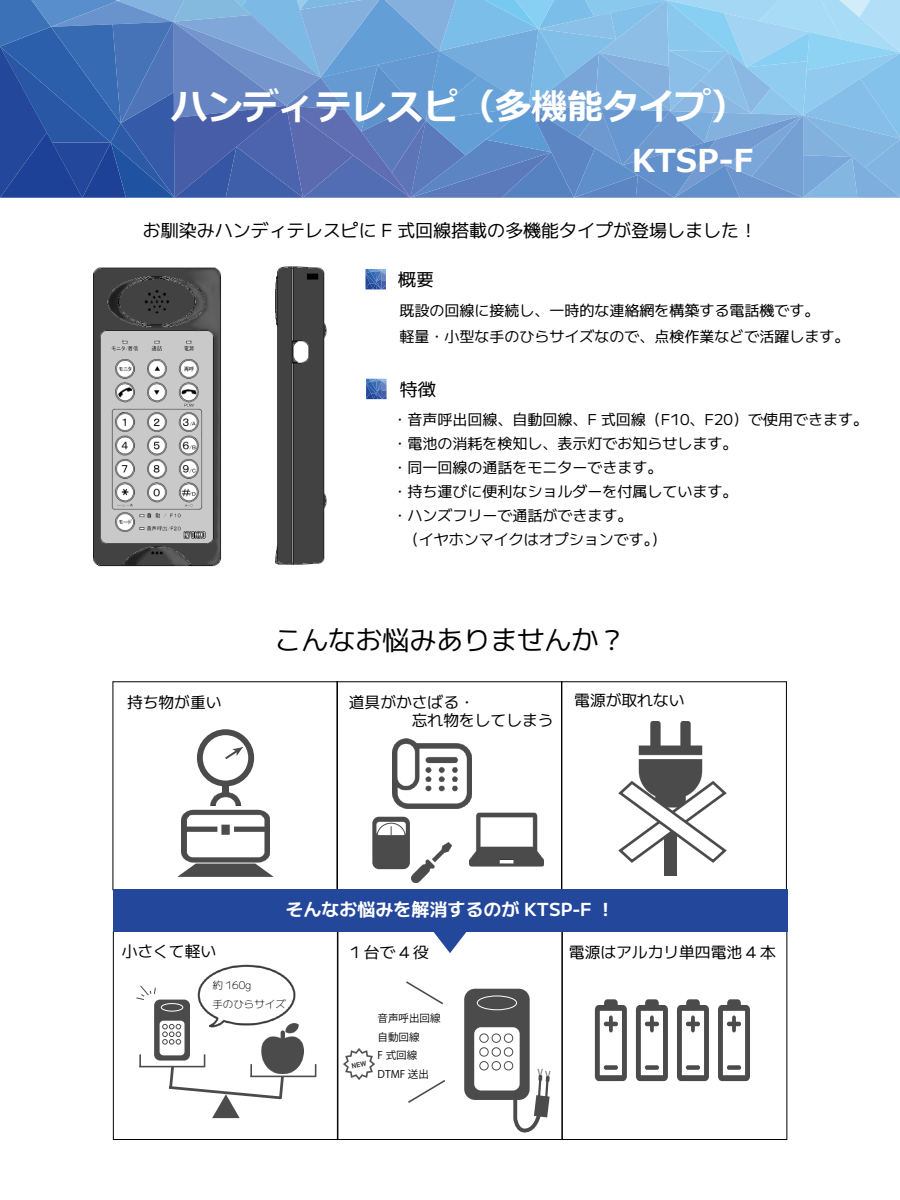
<style>
.page{position:relative;width:900px;height:1200px;background:#fff}
.page>*{position:absolute;margin:0;border:0;box-sizing:border-box;transform-origin:0 0}
.t1{font:700 36px "Meiryo";color:#fff}
.t2{font:700 31.5px "Meiryo";color:#fff}
.t3{font:100 27px "MPLUS2";color:#000}
.t4{font:100 18px "MPLUS2";color:#000}
.t5{font:100 18px "MPLUS2";color:#fff}
.t6{font:100 15.75px/18px "MPLUS2";color:#000}
.t7{font:100 15px/24px "MPLUS2";color:#000}
.t8{font:14.62px "Koz Go Pr 6 N";color:#4b4b4b;scale:.61 1}
.t9{font:10.5px/18.4px "Koz Go Pr 6 N";color:#000}
.t10{font:100 10.5px/18.4px "MPLUS2";color:#000}
</style>
<div class="page">
<svg style="left:0;top:0;width:900px;height:198px;background:#6795cc"></svg>
<div style="left:561px;top:681px;width:226px;height:209px;border:1px solid #000"></div>
<svg style="left:177px;top:866px;width:97px;height:11px"></svg>
<div style="left:197px;top:729px;width:57px;height:57px;border:6px solid #4b4b4b;border-radius:50%"></div>
<svg style="left:225px;top:747px;width:18px;height:12px"></svg>
<img style="left:181px;top:792px;width:89px;height:74px">
<div style="left:222px;top:785px;width:7px;height:10px;background:#4b4b4b"></div>
<img style="left:393px;top:738px;width:78px;height:71px">
<img style="left:469px;top:802px;width:75px;height:65px">
<div style="left:372px;top:817px;width:38px;height:52px;background:#4b4b4b;border-radius:7px"></div>
<svg style="left:376px;top:822px;width:30px;height:13px"></svg>
<div style="left:376px;top:823px;width:30px;height:28px;border:1px solid #4b4b4b;border-radius:50%"></div>
<img style="left:411px;top:842px;width:40px;height:40px">
<img style="left:638px;top:721px;width:65px;height:58px">
<div style="left:665px;top:814px;width:12px;height:62px;background:#4b4b4b"></div>
<div style="left:337px;top:931px;width:225px;height:209px;border:1px solid #000"></div>
<div style="left:562px;top:931px;width:225px;height:209px;border:1px solid #000"></div>
<div style="left:113px;top:931px;width:225px;height:209px;border:1px solid #000"></div>
<div style="left:113px;top:889px;width:674px;height:42px;background:#23479b"></div>
<svg style="left:428px;top:931px;width:44px;height:22px"></svg>
<svg style="left:618px;top:779px;width:109px;height:86px"></svg>
<hr style="left:250px;top:1076px;width:66px;height:1px;background:#4b4b4b">
<svg style="left:315px;top:1064px;width:1px;height:12px"></svg>
<svg style="left:139px;top:1054px;width:2px;height:12px"></svg>
<hr style="left:139px;top:1066px;width:66px;height:1px;background:#4b4b4b">
<svg style="left:166px;top:1054px;width:120px;height:64px"></svg>
<img style="left:257px;top:1023px;width:47px;height:51px">
<svg style="left:136px;top:985px;width:20px;height:15px"></svg>
<svg style="left:406px;top:981px;width:37px;height:24px"></svg>
<svg style="left:408px;top:1080px;width:38px;height:23px"></svg>
<img style="left:344px;top:1049px;width:31px;height:31px">
<img style="left:197px;top:964px;width:99px;height:65px">
<img style="left:93px;top:266px;width:234px;height:301px">
<svg style="left:595px;top:999px;width:32px;height:82px"></svg>
<div style="left:604px;top:1065px;width:14px;height:5px;background:#4b4b4b;border-radius:2px"></div>
<svg style="left:636px;top:999px;width:32px;height:82px"></svg>
<div style="left:645px;top:1065px;width:14px;height:5px;background:#4b4b4b;border-radius:2px"></div>
<svg style="left:677px;top:999px;width:32px;height:82px"></svg>
<div style="left:686px;top:1065px;width:14px;height:5px;background:#4b4b4b;border-radius:2px"></div>
<svg style="left:718px;top:999px;width:32px;height:82px"></svg>
<div style="left:727px;top:1065px;width:14px;height:5px;background:#4b4b4b;border-radius:2px"></div>
<svg style="left:366px;top:269px;width:20px;height:20px"></svg>
<svg style="left:366px;top:379px;width:21px;height:20px"></svg>
<div style="left:154px;top:1000px;width:36px;height:61px;background:#4b4b4b;border-radius:6px"></div>
<div style="left:160px;top:1021px;width:25px;height:34px;background:#fff;border-radius:4px"></div>
<div style="left:161px;top:1003px;width:22px;height:8px;border:1px solid #fff;border-radius:50%"></div>
<svg style="left:162px;top:1024px;width:19px;height:20px"></svg>
<div style="left:464px;top:989px;width:66px;height:111px;background:#4b4b4b;border-radius:11px"></div>
<div style="left:474px;top:1027px;width:46px;height:64px;background:#fff;border-radius:7px"></div>
<div style="left:477px;top:996px;width:40px;height:14px;border:1px solid #fff;border-radius:50%"></div>
<div style="left:479px;top:1034px;width:10px;height:9px;border:1px solid #4b4b4b;border-radius:50%"></div>
<div style="left:492px;top:1034px;width:9px;height:9px;border:1px solid #4b4b4b;border-radius:50%"></div>
<div style="left:504px;top:1034px;width:9px;height:9px;border:1px solid #4b4b4b;border-radius:50%"></div>
<div style="left:479px;top:1047px;width:10px;height:10px;border:1px solid #4b4b4b;border-radius:50%"></div>
<div style="left:492px;top:1047px;width:9px;height:10px;border:1px solid #4b4b4b;border-radius:50%"></div>
<div style="left:504px;top:1047px;width:9px;height:10px;border:1px solid #4b4b4b;border-radius:50%"></div>
<div style="left:479px;top:1061px;width:10px;height:9px;border:1px solid #4b4b4b;border-radius:50%"></div>
<div style="left:492px;top:1061px;width:9px;height:9px;border:1px solid #4b4b4b;border-radius:50%"></div>
<div style="left:504px;top:1061px;width:9px;height:9px;border:1px solid #4b4b4b;border-radius:50%"></div>
<svg style="left:511px;top:1074px;width:39px;height:59px"></svg>
<h1 class="t1" style="left:171px;top:81px;width:577px">ハンディテレスピ（多機能タイプ）</h1>
<h2 class="t2" style="left:632px;top:138px;width:123px">KTSP-F</h2>
<p class="t4" style="left:143px;top:215px;width:616px">お馴染みハンディテレスピに F 式回線搭載の多機能タイプが登場しました！</p>
<p class="t4" style="left:398px;top:265px;width:37px">概要</p>
<p class="t7" style="left:399px;top:296px;width:451px;line-height:26.2px">既設の回線に接続し、一時的な連絡網を構築する電話機です。<br>軽量・小型な手のひらサイズなので、点検作業などで活躍します。</p>
<p class="t4" style="left:400px;top:375px;width:37px">特徴</p>
<p class="t7" style="left:393px;top:406px;width:477px">・音声呼出回線、自動回線、F 式回線（F10、F20）で使用できます。・電池の消耗を検知し、表示灯でお知らせします。<br>・同一回線の通話をモニターできます。<br>・持ち運びに便利なショルダーを付属しています。<br>・ハンズフリーで通話ができます。<br>　（イヤホンマイクはオプションです。）</p>
<h3 class="t3" style="left:274px;top:618px;width:352px">こんなお悩みありませんか？</h3>
<p class="t6" style="left:127px;top:691px;width:96px">持ち物が重い</p>
<p class="t6" style="left:349px;top:691px;width:206px">道具がかさばる・<br>　　　　忘れ物をしてしまう</p>
<p class="t6" style="left:574px;top:690px;width:112px">電源が取れない</p>
<p class="t5" style="left:286px;top:895px;width:330px">そんなお悩みを解消するのが KTSP-F ！</p>
<p class="t6" style="left:122px;top:941px;width:96px">小さくて軽い</p>
<p class="t6" style="left:350px;top:942px;width:81px">1台で4役</p>
<p class="t10" style="left:212px;top:975px;width:75px">約 160g<br>手のひらサイズ</p>
<p class="t9" style="left:378px;top:1010px;width:64px">音声呼出回線自動回線<br>F 式回線<br>DTMF 送出</p>
<p class="t6" style="left:569px;top:941px;width:208px">電源はアルカリ単四電池 4 本</p>
<p class="t8" style="left:536px;top:1064px;width:29px">ｖｖ</p>
</div>
